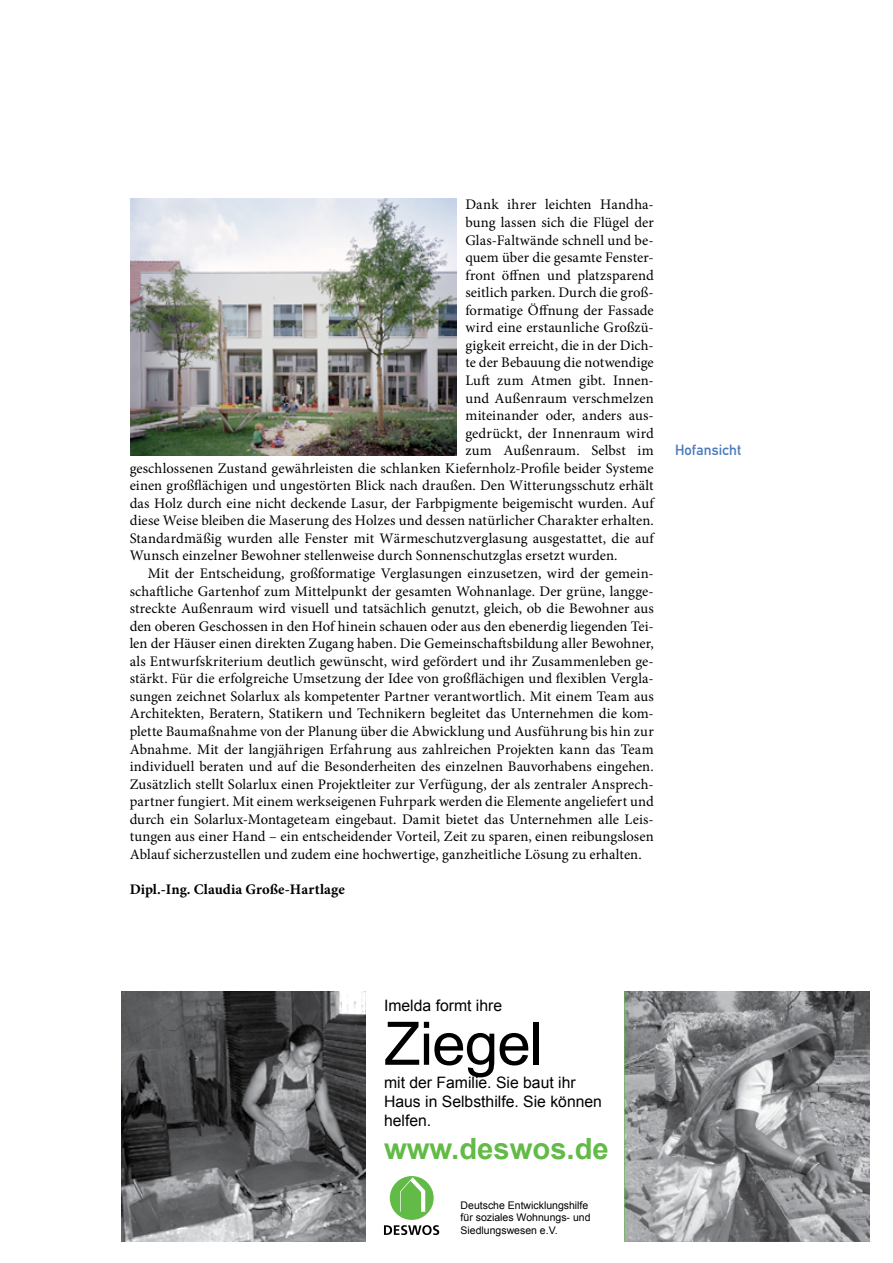
<style>
.page{position:relative;width:893px;height:1263px;background:#fff}
.page>*{position:absolute;margin:0;border:0;box-sizing:border-box;transform-origin:0 0}
.t1{font:60px "Arial";letter-spacing:-.015em;color:#000}
.t2{font:700 29.25px "Arial";color:#62bb46}
.t3{font:15.75px/18.9px "Arial";color:#000}
.Fliesstext{font:14.7px/17.5px "Minion Pro";letter-spacing:.005em;color:#000;text-align:justify}
.Fließtext_erste_Zeil{font:14.7px "Minion Pro";letter-spacing:.005em;color:#000}
.AUTOR{font:700 14.7px "Minion Pro";letter-spacing:.005em;color:#000}
.Bildunterschrift{font:14.7px "DIN Mittelschrift";letter-spacing:.005em;color:#4b7abd}
.t4{font:10.5px/12.6px "Arial";color:#000}
</style>
<div class="page">
<img style="left:130px;top:199px;width:327px;height:256px">
<svg style="left:122px;top:991px;width:318px;height:251px"></svg>
<svg style="left:625px;top:991px;width:245px;height:250px"></svg>
<p class="Fließtext_erste_Zeil" style="left:465px;top:195px;width:190px">Dank ihrer leichten Handha-</p>
<p class="Fließtext_erste_Zeil" style="left:465px;top:212px;width:190px">bung lassen sich die Flügel der</p>
<p class="Fließtext_erste_Zeil" style="left:465px;top:230px;width:190px">Glas-Faltwände schnell und be-</p>
<p class="Fließtext_erste_Zeil" style="left:465px;top:248px;width:190px">quem über die gesamte Fenster-</p>
<p class="Fließtext_erste_Zeil" style="left:465px;top:265px;width:190px">front öffnen und platzsparend</p>
<p class="Fließtext_erste_Zeil" style="left:465px;top:283px;width:190px">seitlich parken. Durch die groß-</p>
<p class="Fließtext_erste_Zeil" style="left:465px;top:300px;width:190px">formatige Öffnung der Fassade</p>
<p class="Fließtext_erste_Zeil" style="left:465px;top:318px;width:190px">wird eine erstaunliche Großzü-</p>
<p class="Fließtext_erste_Zeil" style="left:465px;top:335px;width:190px">gigkeit erreicht, die in der Dich-</p>
<p class="Fließtext_erste_Zeil" style="left:465px;top:353px;width:190px">te der Bebauung die notwendige</p>
<p class="Fließtext_erste_Zeil" style="left:465px;top:370px;width:190px">Luft zum Atmen gibt. Innen-</p>
<p class="Fließtext_erste_Zeil" style="left:465px;top:388px;width:190px">und Außenraum verschmelzen</p>
<p class="Fließtext_erste_Zeil" style="left:465px;top:405px;width:190px">miteinander oder, anders aus-</p>
<p class="Fließtext_erste_Zeil" style="left:465px;top:423px;width:190px">gedrückt, der Innenraum wird</p>
<p class="Fließtext_erste_Zeil" style="left:465px;top:441px;width:190px">zum Außenraum. Selbst im</p>
<p class="Fließtext_erste_Zeil" style="left:130px;top:458px;width:526px">geschlossenen Zustand gewährleisten die schlanken Kiefernholz-Profile beider Systeme</p>
<p class="Fließtext_erste_Zeil" style="left:130px;top:476px;width:525px">einen großflächigen und ungestörten Blick nach draußen. Den Witterungsschutz erhält</p>
<p class="Fließtext_erste_Zeil" style="left:130px;top:493px;width:526px">das Holz durch eine nicht deckende Lasur, der Farbpigmente beigemischt wurden. Auf</p>
<p class="Fließtext_erste_Zeil" style="left:130px;top:511px;width:526px">diese Weise bleiben die Maserung des Holzes und dessen natürlicher Charakter erhalten.</p>
<p class="Fließtext_erste_Zeil" style="left:130px;top:528px;width:526px">Standardmäßig wurden alle Fenster mit Wärmeschutzverglasung ausgestattet, die auf</p>
<p class="Fließtext_erste_Zeil" style="left:130px;top:546px;width:489px">Wunsch einzelner Bewohner stellenweise durch Sonnenschutzglas ersetzt wurden.</p>
<p class="Fliesstext" style="left:130px;top:565px;width:526px;text-indent:18px">Mit der Entscheidung, großformatige Verglasungen einzusetzen, wird der gemein&shy;schaftliche Gartenhof zum Mittelpunkt der gesamten Wohnanlage. Der grüne, langge&shy;streckte Außenraum wird visuell und tatsächlich genutzt, gleich, ob die Bewohner aus den oberen Geschossen in den Hof hinein schauen oder aus den ebenerdig liegenden Tei&shy;len der Häuser einen direkten Zugang haben. Die Gemeinschaftsbildung aller Bewohner, als Entwurfskriterium deutlich gewünscht, wird gefördert und ihr Zusammenleben ge&shy;stärkt. Für die erfolgreiche Umsetzung der Idee von großflächigen und flexiblen Vergla&shy;sungen zeichnet Solarlux als kompetenter Partner verantwortlich. Mit einem Team aus Architekten, Beratern, Statikern und Technikern begleitet das Unternehmen die kom&shy;plette Baumaßnahme von der Planung über die Abwicklung und Ausführung bis hin zur Abnahme. Mit der langjährigen Erfahrung aus zahlreichen Projekten kann das Team individuell beraten und auf die Besonderheiten des einzelnen Bauvorhabens eingehen.<br>Zusätzlich stellt Solarlux einen Projektleiter zur Verfügung, der als zentraler Ansprech&shy;partner fungiert. Mit einem werkseigenen Fuhrpark werden die Elemente angeliefert und durch ein Solarlux-Montageteam eingebaut. Damit bietet das Unternehmen alle Leis&shy;tungen aus einer Hand – ein entscheidender Vorteil, Zeit zu sparen, einen reibungslosen Ablauf sicherzustellen und zudem eine hochwertige, ganzheitliche Lösung zu erhalten.</p>
<p class="AUTOR" style="left:130px;top:879px;width:217px">Dipl.-Ing. Claudia Große-Hartlage</p>
<p class="Bildunterschrift" style="left:675px;top:441px;width:68px">Hofansicht</p>
<p class="t3" style="left:384px;top:996px;width:120px">Imelda formt ihre</p>
<p class="t1" style="left:384px;top:1004px;width:161px">Ziegel</p>
<p class="t3" style="left:384px;top:1073px;width:219px">mit der Familie. Sie baut ihr<br>Haus in Selbsthilfe. Sie können helfen.</p>
<p class="t2" style="left:384px;top:1129px;width:226px">www.deswos.de</p>
<p class="t4" style="left:461px;top:1199px;width:131px">Deutsche Entwicklungshilfe für soziales Wohnungs- und<br>Siedlungswesen e.V.</p>
</div>
